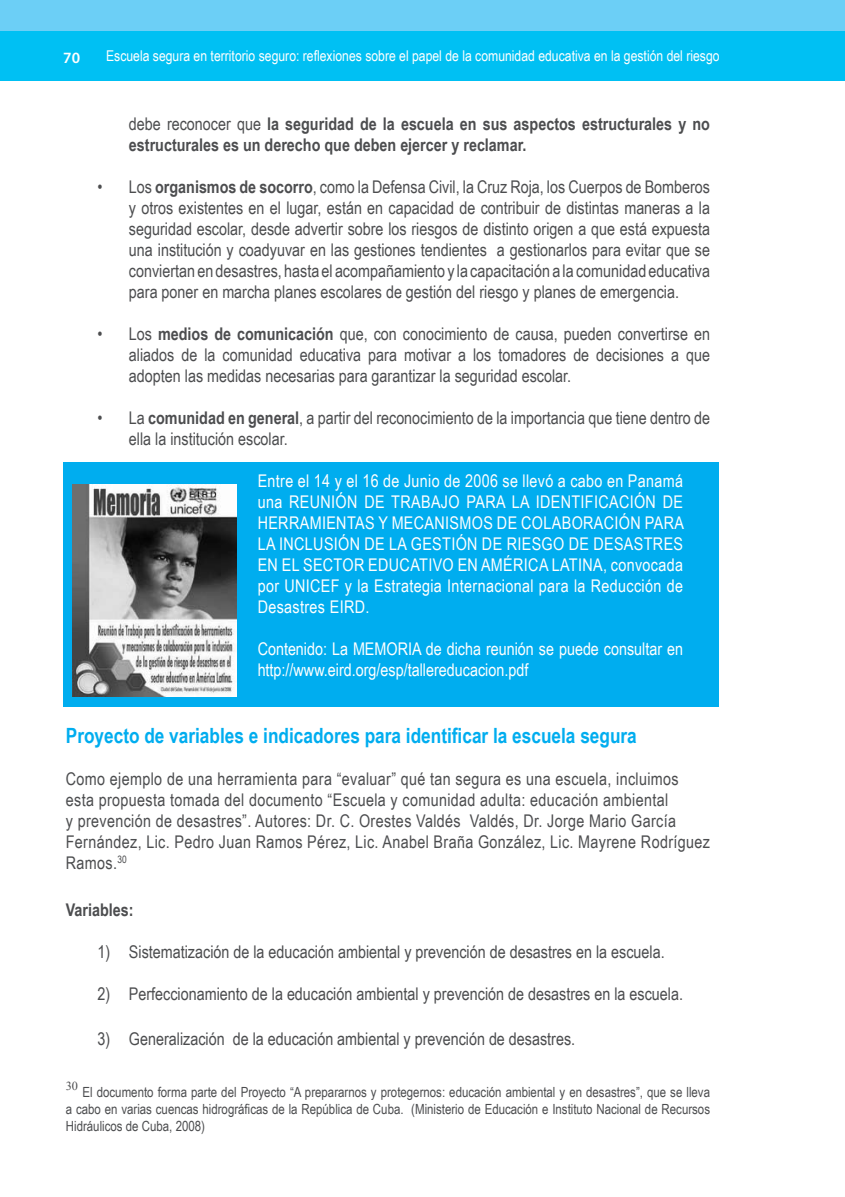
<style>
.page{position:relative;width:845px;height:1197px;background:#fff}
.page>*{position:absolute;margin:0;border:0;box-sizing:border-box;transform-origin:0 0}
.t1{font:700 21px "Arial Narrow";color:#00adef}
.t2{font:17.5px/21px "Arial Narrow";color:#4c4d4f;text-align:justify}
.t3{font:17.5px/21px "Arial Narrow";color:#fff;text-align:justify}
.t4{font:17.5px/21px "Arial Narrow";letter-spacing:.02em;color:#4c4d4f}
.t5{font:700 17.5px/21px "Arial Narrow";color:#4c4d4f}
.t6{font:600 15.75px "Myriad Pro";color:#fff}
.t7{font:14.88px "Arial Narrow";color:#fff}
.t8{font:14px/16.8px "Arial Narrow";color:#4c4d4f;text-align:justify}
.t9{font:12.25px "Times New Roman";color:#4c4d4f}
.s1{font-weight:400}
.s2{font-weight:700}
</style>
<div class="page">
<div style="left:0;top:0;width:844px;height:81px;background:#6ccff6"></div>
<div style="left:0;top:32px;width:844px;height:49px;background:#00c0f3"></div>
<hr style="left:844px;top:0;width:1px;height:81px;background:#6ccff6">
<hr style="left:844px;top:32px;width:1px;height:49px;background:#00c0f3">
<div style="left:63px;top:462px;width:655px;height:244px;background:#00adef"></div>
<img style="left:72px;top:485px;width:164px;height:212px">
<p class="t6" style="left:63px;top:47px;width:19px">70</p>
<p class="t7" style="left:106px;top:45px;width:614px">Escuela segura en territorio seguro: reflexiones sobre el papel de la comunidad educativa en la gestión del riesgo</p>
<p class="t5" style="left:129px;top:112px;width:582px"><span class="s1">debe reconocer que</span> la seguridad de la escuela en sus aspectos estructurales y no estructurales es un derecho que deben ejercer y reclamar.</p>
<p class="t2" style="left:129px;top:176px;width:582px;text-indent:-32px">• Los <span class="s2">organismos de socorro</span>, como la Defensa Civil, la Cruz Roja, los Cuerpos de Bomberos y otros existentes en el lugar, están en capacidad de contribuir de distintas maneras a la seguridad escolar, desde advertir sobre los riesgos de distinto origen a que está expuesta una institución y coadyuvar en las gestiones tendientes a gestionarlos para evitar que se conviertan en desastres, hasta el acompañamiento y la capacitación a la comunidad educativa para poner en marcha planes escolares de gestión del riesgo y planes de emergencia.</p>
<p class="t2" style="left:129px;top:323px;width:582px;text-indent:-32px">• Los <span class="s2">medios de comunicación</span> que, con conocimiento de causa, pueden convertirse en aliados de la comunidad educativa para motivar a los tomadores de decisiones a que adopten las medidas necesarias para garantizar la seguridad escolar.</p>
<p class="t2" style="left:129px;top:407px;width:582px;text-indent:-32px">• La <span class="s2">comunidad en general</span>, a partir del reconocimiento de la importancia que tiene dentro de ella la institución escolar.</p>
<p class="t3" style="left:257px;top:470px;width:427px">Entre el 14 y el 16 de Junio de 2006 se llevó a cabo en Panamá una REUNIÓN DE TRABAJO PARA LA IDENTIFICACIÓN DE HERRAMIENTAS Y MECANISMOS DE COLABORACIÓN PARA LA INCLUSIÓN DE LA GESTIÓN DE RIESGO DE DESASTRES EN EL SECTOR EDUCATIVO EN AMÉRICA LATINA, convocada por UNICEF y la Estrategia Internacional para la Reducción de Desastres EIRD.</p>
<p class="t3" style="left:257px;top:638px;width:427px">Contenido: La MEMORIA de dicha reunión se puede consultar en http://www.eird.org/esp/tallereducacion.pdf</p>
<p class="t1" style="left:66px;top:720px;width:572px">Proyecto de variables e indicadores para identificar la escuela segura</p>
<p class="t4" style="left:66px;top:768px;width:645px">Como ejemplo de una herramienta para “evaluar” qué tan segura es una escuela, incluimos esta propuesta tomada del documento “Escuela y comunidad adulta: educación ambiental<br>y prevención de desastres”. Autores: Dr. C. Orestes Valdés Valdés, Dr. Jorge Mario García Fernández, Lic. Pedro Juan Ramos Pérez, Lic. Anabel Braña González, Lic. Mayrene Rodríguez Ramos.<sup>30</sup></p>
<p class="t5" style="left:66px;top:899px;width:69px">Variables:</p>
<p class="t2" style="left:97px;top:941px;width:568px">1) Sistematización de la educación ambiental y prevención de desastres en la escuela.</p>
<p class="t2" style="left:97px;top:983px;width:587px">2) Perfeccionamiento de la educación ambiental y prevención de desastres en la escuela.</p>
<p class="t2" style="left:97px;top:1027px;width:479px">3) Generalización de la educación ambiental y prevención de desastres.</p>
<p class="t9" style="left:66px;top:1078px;width:14px">30</p>
<p class="t8" style="left:66px;top:1083px;width:645px;text-indent:17px">El documento forma parte del Proyecto “A prepararnos y protegernos: educación ambiental y en desastres”, que se lleva a cabo en varias cuencas hidrográficas de la República de Cuba. (Ministerio de Educación e Instituto Nacional de Recursos Hidráulicos de Cuba, 2008)</p>
</div>
